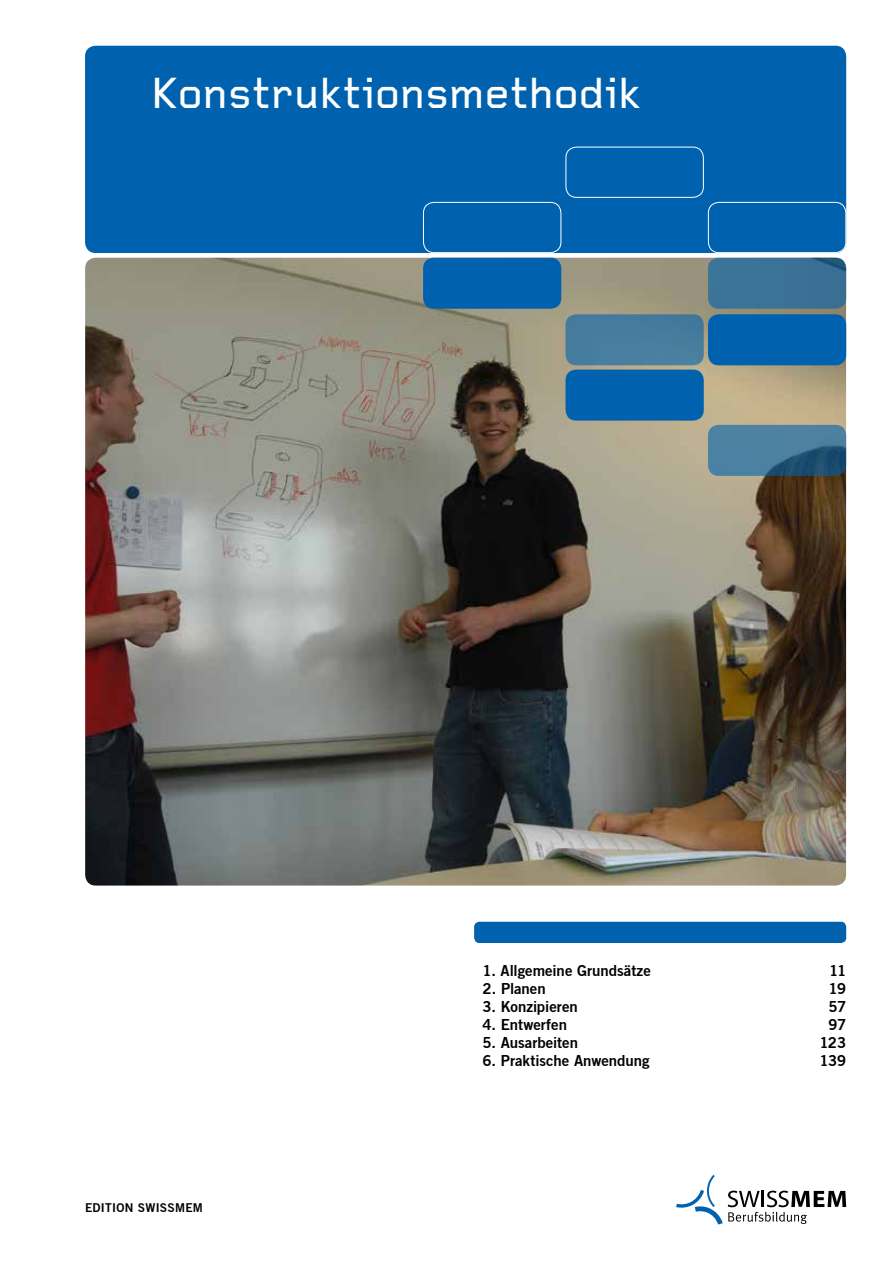
<style>
.page{position:relative;width:893px;height:1263px;background:#fff}
.page>*{position:absolute;margin:0;border:0;box-sizing:border-box;transform-origin:0 0}
.t1{font:500 45px "Foundry Gridnik";letter-spacing:-.005em;color:#fff}
.t2{font:15px "Trade Gothic Bold Two";letter-spacing:-.005em;color:#000}
.t3{font:12px "Trade Gothic Bold Two";letter-spacing:.02em;color:#000}
</style>
<div class="page">
<img style="left:85px;top:258px;width:761px;height:627px">
<div style="left:85px;top:46px;width:761px;height:207px;background:#0062ae;border-radius:11px"></div>
<div style="left:566px;top:314px;width:138px;height:51px;background:#467c9e;border-radius:11px"></div>
<div style="left:708px;top:258px;width:138px;height:51px;background:#3b7295;border-radius:11px"></div>
<div style="left:708px;top:314px;width:138px;height:51px;background:#0062ae;border-radius:11px"></div>
<div style="left:708px;top:202px;width:138px;height:51px;border:1px solid #fff;border-radius:11px"></div>
<div style="left:566px;top:147px;width:138px;height:51px;border:1px solid #fff;border-radius:11px"></div>
<div style="left:566px;top:370px;width:138px;height:51px;background:#0062ae;border-radius:11px"></div>
<svg style="left:708px;top:425px;width:138px;height:51px;background:#407494"></svg>
<div style="left:423px;top:258px;width:138px;height:51px;background:#0062ae;border-radius:11px"></div>
<div style="left:423px;top:202px;width:138px;height:51px;border:1px solid #fff;border-radius:11px"></div>
<svg style="left:676px;top:1175px;width:170px;height:49px"></svg>
<div style="left:474px;top:922px;width:372px;height:21px;background:#0062ae;border-radius:5px"></div>
<h1 class="t1" style="left:150px;top:69px;width:492px">Konstruktionsmethodik</h1>
<p class="t3" style="left:85px;top:1200px;width:119px">EDITION SWISSMEM</p>
<p class="t2" style="left:483px;top:961px;width:170px">1. Allgemeine Grundsätze</p>
<p class="t2" style="left:829px;top:961px;width:19px">11</p>
<p class="t2" style="left:483px;top:979px;width:65px">2. Planen</p>
<p class="t2" style="left:828px;top:979px;width:19px">19</p>
<p class="t2" style="left:483px;top:997px;width:97px">3. Konzipieren</p>
<p class="t2" style="left:828px;top:997px;width:19px">57</p>
<p class="t2" style="left:483px;top:1015px;width:86px">4. Entwerfen</p>
<p class="t2" style="left:828px;top:1015px;width:19px">97</p>
<p class="t2" style="left:483px;top:1033px;width:97px">5. Ausarbeiten</p>
<p class="t2" style="left:819px;top:1033px;width:28px">123</p>
<p class="t2" style="left:483px;top:1052px;width:168px">6. Praktische Anwendung</p>
<p class="t2" style="left:819px;top:1052px;width:28px">139</p>
</div>
